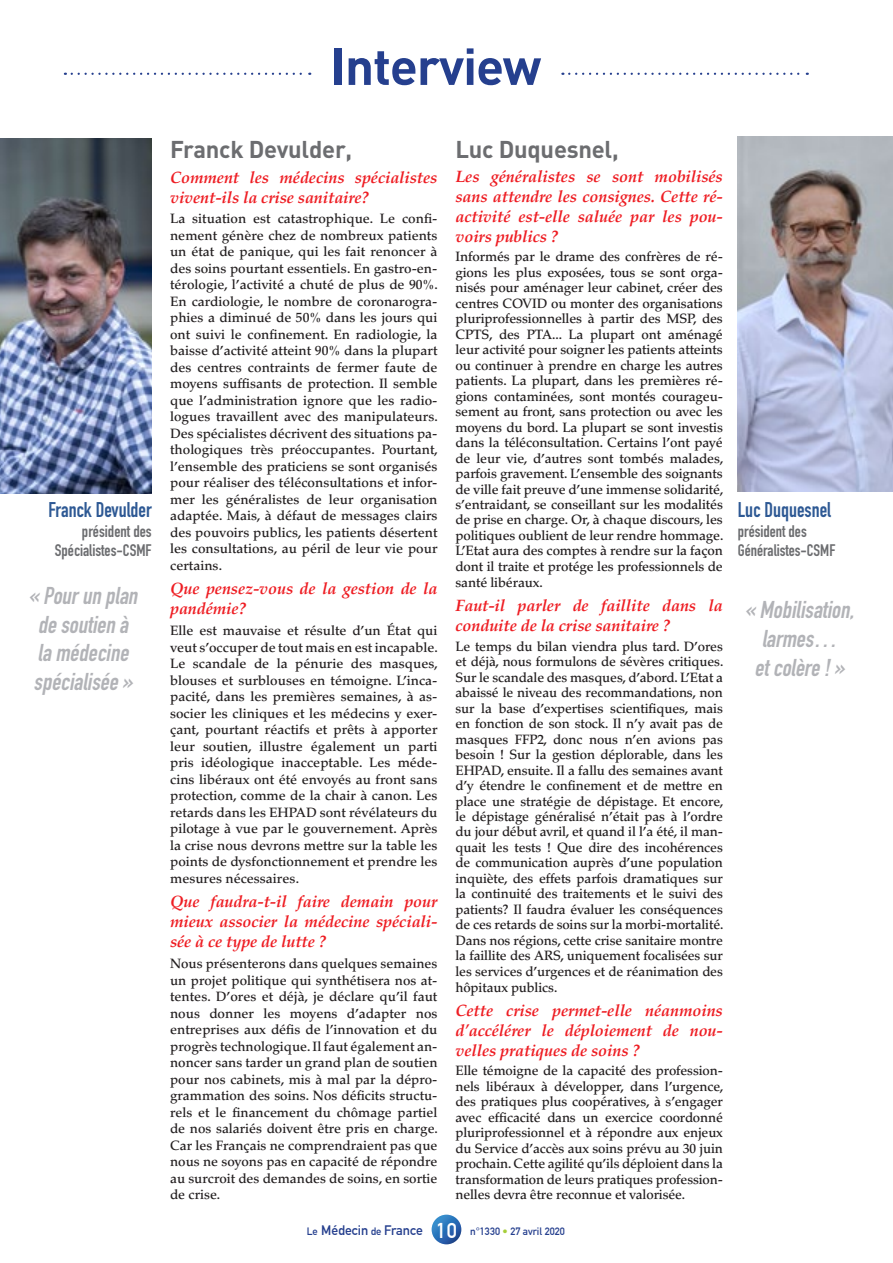
<style>
.page{position:relative;width:893px;height:1263px;background:#fff}
.page>*{position:absolute;margin:0;border:0;box-sizing:border-box;transform-origin:0 0}
.t1{font:700 51px "DIN";letter-spacing:-.02em;color:#253f8e}
.t2{font:italic 700 24px/28.8px "DIN Condensed";color:#b2b3b7}
.t3{font:700 24px "DIN";letter-spacing:-.01em;color:#6c6d70}
.t4{font:700 21px "DIN Condensed";color:#2e5994}
.t5{font:16.5px/19.8px "Palatino Bold Italic Os F";letter-spacing:-.01em;color:#ee1d23}
.t6{font:700 16.5px/19.8px "DIN Condensed";color:#6c6d70}
.t7{font:500 13.5px/15.5px "Palatino";letter-spacing:-.005em;color:#231f20;text-align:justify}
.t8{font:700 10.5px "DIN Alternate";color:#253f8e}
.s1{font-size:13.5px}
.s2{font-size:21px;color:#fff}
.s3{color:#a6ce39}
</style>
<div class="page">
<svg style="left:432px;top:1214px;width:29px;height:30px"></svg>
<img style="left:0;top:138px;width:152px;height:355px">
<img style="left:738px;top:137px;width:155px;height:355px">
<svg style="left:72px;top:73px;width:238px;height:2px"></svg>
<svg style="left:569px;top:73px;width:239px;height:2px"></svg>
<h1 class="t1" style="left:330px;top:33px;width:212px">Interview</h1>
<h3 class="t4" style="left:48px;top:495px;width:105px">Franck Devulder</h3>
<p class="t6" style="left:55px;top:521px;width:98px;text-align:right">président des<br>Spécialistes-CSMF</p>
<h2 class="t2" style="left:29px;top:581px;width:116px">«Pourunplan desoutienà lamédecine spécialisée»</h2>
<h2 class="t3" style="left:170px;top:134px;width:184px">Franck Devulder,</h2>
<p class="t5" style="left:170px;top:167px;width:269px">Comment les médecins spécialistes vivent-ils la crise sanitaire?</p>
<p class="t7" style="left:170px;top:211px;width:269px;line-height:16.5px">La situation est catastrophique. Le confi&shy;nement génère chez de nombreux patients un état de panique, qui les fait renoncer à des soins pourtant essentiels. En gastro-en&shy;térologie, l’activité a chuté de plus de 90%.<br>En cardiologie, le nombre de coronarogra&shy;phies a diminué de 50% dans les jours qui ont suivi le confinement. En radiologie, la baisse d’activité atteint 90% dans la plupart des centres contraints de fermer faute de moyens suffisants de protection. Il semble que l’administration ignore que les radio&shy;logues travaillent avec des manipulateurs.<br>Des spécialistes décrivent des situations pa&shy;thologiques très préoccupantes. Pourtant, l’ensemble des praticiens se sont organisés pour réaliser des téléconsultations et infor&shy;mer les généralistes de leur organisation adaptée. Mais, à défaut de messages clairs des pouvoirs publics, les patients désertent les consultations, au péril de leur vie pour certains.</p>
<p class="t5" style="left:170px;top:579px;width:269px">Que pensez-vous de la gestion de la pandémie?</p>
<p class="t7" style="left:170px;top:623px;width:269px;line-height:16.5px">Elle est mauvaise et résulte d’un État qui veut s’occuper de tout mais en est incapable.<br>Le scandale de la pénurie des masques, blouses et surblouses en témoigne. L’inca&shy;pacité, dans les premières semaines, à as&shy;socier les cliniques et les médecins y exer&shy;çant, pourtant réactifs et prêts à apporter leur soutien, illustre également un parti pris idéologique inacceptable. Les méde&shy;cins libéraux ont été envoyés au front sans protection, comme de la chair à canon. Les retards dans les EHPAD sont révélateurs du pilotage à vue par le gouvernement. Après la crise nous devrons mettre sur la table les points de dysfonctionnement et prendre les mesures nécessaires.</p>
<p class="t5" style="left:170px;top:892px;width:269px;text-align:justify">Que faudra-t-il faire demain pour mieux associer la médecine spéciali&shy;sée à ce type de lutte ?</p>
<p class="t7" style="left:170px;top:955px;width:269px;line-height:16.5px">Nous présenterons dans quelques semaines un projet politique qui synthétisera nos at&shy;tentes. D’ores et déjà, je déclare qu’il faut nous donner les moyens d’adapter nos entreprises aux défis de l’innovation et du progrès technologique. Il faut également an&shy;noncer sans tarder un grand plan de soutien pour nos cabinets, mis à mal par la dépro&shy;grammation des soins. Nos déficits structu&shy;rels et le financement du chômage partiel de nos salariés doivent être pris en charge.<br>Car les Français ne comprendraient pas que nous ne soyons pas en capacité de répondre au surcroit des demandes de soins, en sortie de crise.</p>
<h2 class="t3" style="left:455px;top:134px;width:165px">Luc Duquesnel,</h2>
<p class="t5" style="left:455px;top:167px;width:269px;text-align:justify">Les généralistes se sont mobilisés sans attendre les consignes. Cette ré&shy;activité est-elle saluée par les pou&shy;voirs publics ?</p>
<p class="t7" style="left:455px;top:249px;width:269px">Informés par le drame des confrères de ré&shy;gions les plus exposées, tous se sont orga&shy;nisés pour aménager leur cabinet, créer des centres COVID ou monter des organisations pluriprofessionnelles à partir des MSP, des CPTS, des PTA... La plupart ont aménagé leur activité pour soigner les patients atteints ou continuer à prendre en charge les autres patients. La plupart, dans les premières ré&shy;gions contaminées, sont montés courageu&shy;sement au front, sans protection ou avec les moyens du bord. La plupart se sont investis dans la téléconsultation. Certains l’ont payé de leur vie, d’autres sont tombés malades, parfois gravement. L’ensemble des soignants de ville fait preuve d’une immense solidarité, s’entraidant, se conseillant sur les modalités de prise en charge. Or, à chaque discours, les politiques oublient de leur rendre hommage.<br>L’Etat aura des comptes à rendre sur la façon dont il traite et protége les professionnels de santé libéraux.</p>
<p class="t5" style="left:455px;top:596px;width:269px">Faut-il parler de faillite dans la conduite de la crise sanitaire ?</p>
<p class="t7" style="left:455px;top:639px;width:269px">Le temps du bilan viendra plus tard. D’ores et déjà, nous formulons de sévères critiques.<br>Sur le scandale des masques, d’abord. L’Etat a abaissé le niveau des recommandations, non sur la base d’expertises scientifiques, mais en fonction de son stock. Il n’y avait pas de masques FFP2, donc nous n’en avions pas besoin ! Sur la gestion déplorable, dans les EHPAD, ensuite. Il a fallu des semaines avant d’y étendre le confinement et de mettre en place une stratégie de dépistage. Et encore, le dépistage généralisé n’était pas à l’ordre du jour début avril, et quand il l’a été, il man&shy;quait les tests ! Que dire des incohérences de communication auprès d’une population inquiète, des effets parfois dramatiques sur la continuité des traitements et le suivi des patients? Il faudra évaluer les conséquences de ces retards de soins sur la morbi-mortalité.<br>Dans nos régions, cette crise sanitaire montre la faillite des ARS, uniquement focalisées sur les services d’urgences et de réanimation des hôpitaux publics.</p>
<p class="t5" style="left:455px;top:1001px;width:269px;text-align:justify">Cette crise permet-elle néanmoins d’accélérer le déploiement de nou&shy;velles pratiques de soins ?</p>
<p class="t7" style="left:455px;top:1063px;width:269px">Elle témoigne de la capacité des profession&shy;nels libéraux à développer, dans l’urgence, des pratiques plus coopératives, à s’engager avec efficacité dans un exercice coordonné pluriprofessionnel et à répondre aux enjeux du Service d’accès aux soins prévu au 30 juin prochain. Cette agilité qu’ils déploient dans la transformation de leurs pratiques profession&shy;nelles devra être reconnue et valorisée.</p>
<p class="t8" style="left:307px;top:1223px;width:260px">Le <span class="s1">Médecin</span> de <span class="s1">France</span> <span class="s2">10</span> n°1330 <span class="s3">•</span> 27 avril 2020</p>
<h3 class="t4" style="left:738px;top:495px;width:95px">Luc Duquesnel</h3>
<p class="t6" style="left:738px;top:521px;width:99px">président des<br>Généralistes-CSMF</p>
<h2 class="t2" style="left:745px;top:595px;width:116px;text-align:center">«Mobilisation, larmes… etcolère!»</h2>
</div>
